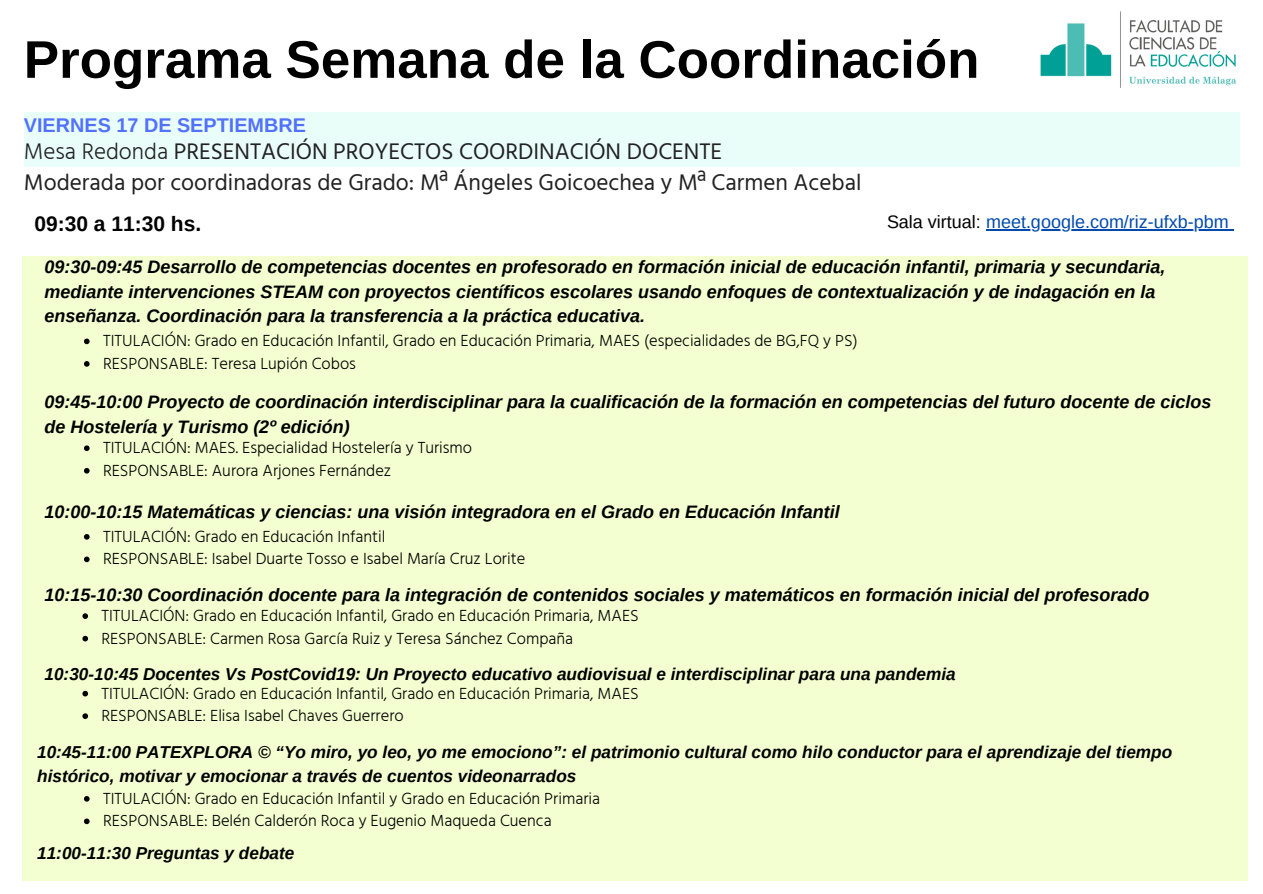
<style>
.page{position:relative;width:1263px;height:894px;background:#fff}
.page>*{position:absolute;margin:0;border:0;box-sizing:border-box;transform-origin:0 0}
.t1{font:700 52.95px "Arimo";color:#000}
.t2{font:23.1px "Hind Vadodara";color:#222}
.t3{font:700 21px "Arimo";color:#000}
.t4{font:700 19.8px "Arimo";color:#5271ff}
.t5{font:italic 700 18px/24.8px "Arimo";color:#000}
.t6{font:18px "Arimo";color:#004aad}
.t7{font:italic 700 17.25px "Arimo";color:#000}
.t8{font:300 16.5px "Hind Vadodara";color:#000}
.s1{font-weight:300}
.s2{color:#000}
</style>
<div class="page">
<div style="left:24px;top:112px;width:1216px;height:54px;background:#eafef9"></div>
<img style="left:1040px;top:11px;width:197px;height:77px">
<div style="left:22px;top:256px;width:1225px;height:623px;background:#f3ffd0"></div>
<hr style="left:986px;top:229px;width:243px;height:1px;background:#004aad">
<svg style="left:84px;top:338px;width:6px;height:6px"></svg>
<svg style="left:84px;top:361px;width:6px;height:5px"></svg>
<svg style="left:84px;top:534px;width:6px;height:5px"></svg>
<svg style="left:84px;top:556px;width:6px;height:6px"></svg>
<svg style="left:84px;top:445px;width:6px;height:6px"></svg>
<svg style="left:84px;top:468px;width:6px;height:5px"></svg>
<svg style="left:82px;top:613px;width:6px;height:5px"></svg>
<svg style="left:82px;top:635px;width:6px;height:6px"></svg>
<svg style="left:82px;top:690px;width:6px;height:6px"></svg>
<svg style="left:82px;top:713px;width:6px;height:5px"></svg>
<svg style="left:84px;top:796px;width:6px;height:5px"></svg>
<svg style="left:84px;top:818px;width:6px;height:5px"></svg>
<p class="t1" style="left:24px;top:30px;width:957px">Programa Semana de la Coordinación</p>
<p class="t4" style="left:24px;top:113px;width:283px">VIERNES 17 DE SEPTIEMBRE</p>
<p class="t2" style="left:24px;top:132px;width:700px"><span class="s1">Mesa Redonda</span> PRESENTACIÓN PROYECTOS COORDINACIÓN DOCENTE</p>
<p class="t2" style="left:24px;top:164px;width:839px">Moderada por coordinadoras de Grado: Mª Ángeles Goicoechea y Mª Carmen Acebal</p>
<p class="t3" style="left:34px;top:212px;width:168px">09:30 a 11:30 hs.</p>
<p class="t6" style="left:887px;top:212px;width:343px"><span class="s2">Sala virtual:</span> meet.google.com/riz-ufxb-pbm</p>
<p class="t5" style="left:45px;top:254px;width:1122px">09:30-09:45 Desarrollo de competencias docentes en profesorado en formación inicial de educación infantil, primaria y secundaria, mediante intervenciones STEAM con proyectos científicos escolares usando enfoques de contextualización y de indagación en la enseñanza. Coordinación para la transferencia a la práctica educativa.</p>
<p class="t8" style="left:103px;top:328px;width:756px">TITULACIÓN: Grado en Educación Infantil, Grado en Educación Primaria, MAES (especialidades de BG,FQ y PS)</p>
<p class="t8" style="left:103px;top:350px;width:254px">RESPONSABLE: Teresa Lupión Cobos</p>
<p class="t5" style="left:45px;top:389px;width:1168px">09:45-10:00 Proyecto de coordinación interdisciplinar para la cualificación de la formación en competencias del futuro docente de ciclos de Hostelería y Turismo (2º edición)</p>
<p class="t8" style="left:103px;top:434px;width:371px">TITULACIÓN: MAES. Especialidad Hostelería y Turismo</p>
<p class="t8" style="left:103px;top:457px;width:290px">RESPONSABLE: Aurora Arjones Fernández</p>
<p class="t5" style="left:45px;top:499px;width:797px">10:00-10:15 Matemáticas y ciencias: una visión integradora en el Grado en Educación Infantil</p>
<p class="t8" style="left:103px;top:523px;width:284px">TITULACIÓN: Grado en Educación Infantil</p>
<p class="t8" style="left:103px;top:545px;width:424px">RESPONSABLE: Isabel Duarte Tosso e Isabel María Cruz Lorite</p>
<p class="t5" style="left:45px;top:582px;width:1106px">10:15-10:30 Coordinación docente para la integración de contenidos sociales y matemáticos en formación inicial del profesorado</p>
<p class="t8" style="left:101px;top:602px;width:539px">TITULACIÓN: Grado en Educación Infantil, Grado en Educación Primaria, MAES</p>
<p class="t8" style="left:101px;top:625px;width:473px">RESPONSABLE: Carmen Rosa García Ruiz y Teresa Sánchez Compaña</p>
<p class="t7" style="left:45px;top:663px;width:913px">10:30-10:45 Docentes Vs PostCovid19: Un Proyecto educativo audiovisual e interdisciplinar para una pandemia</p>
<p class="t8" style="left:101px;top:680px;width:539px">TITULACIÓN: Grado en Educación Infantil, Grado en Educación Primaria, MAES</p>
<p class="t8" style="left:101px;top:702px;width:304px">RESPONSABLE: Elisa Isabel Chaves Guerrero</p>
<p class="t7" style="left:37px;top:742px;width:1136px">10:45-11:00 PATEXPLORA © “Yo miro, yo leo, yo me emociono”: el patrimonio cultural como hilo conductor para el aprendizaje del tiempo</p>
<p class="t7" style="left:37px;top:766px;width:541px">histórico, motivar y emocionar a través de cuentos videonarrados</p>
<p class="t8" style="left:103px;top:785px;width:499px">TITULACIÓN: Grado en Educación Infantil y Grado en Educación Primaria</p>
<p class="t8" style="left:103px;top:807px;width:450px">RESPONSABLE: Belén Calderón Roca y Eugenio Maqueda Cuenca</p>
<p class="t7" style="left:37px;top:843px;width:259px">11:00-11:30 Preguntas y debate</p>
</div>
